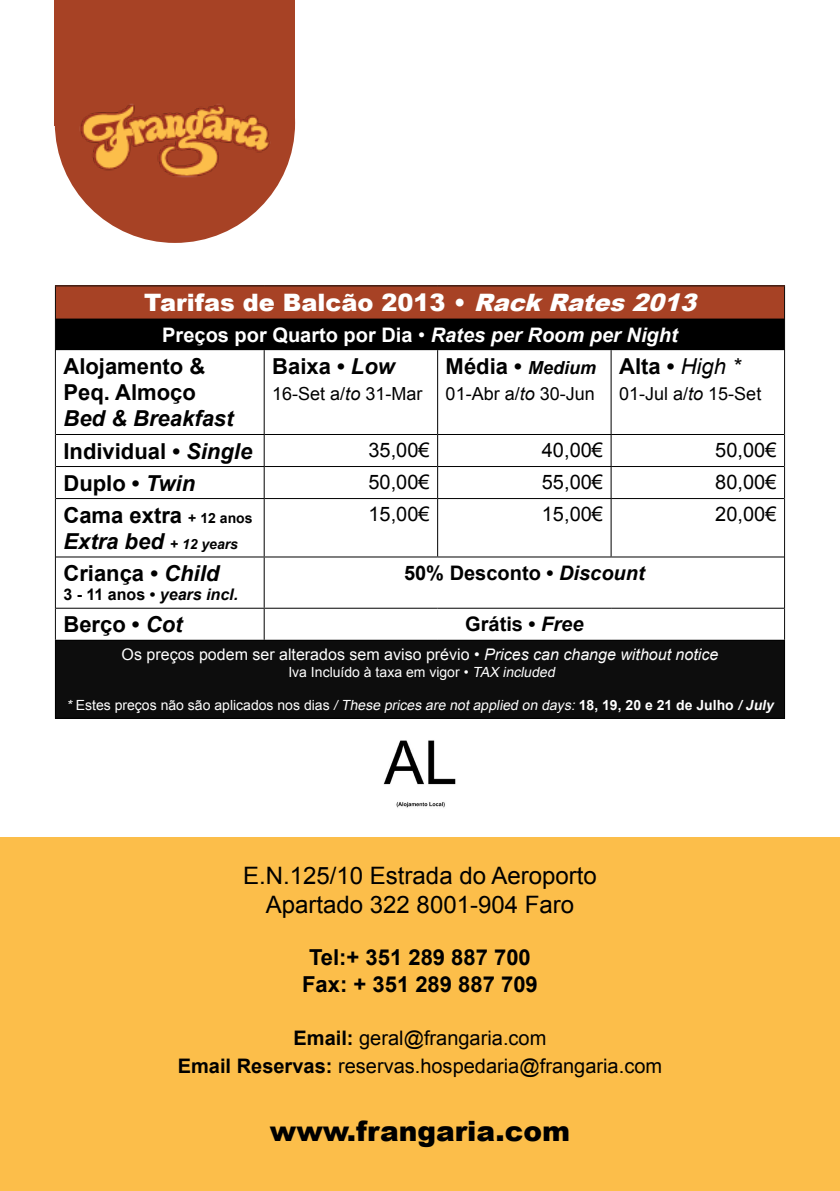
<style>
.page{position:relative;width:840px;height:1191px;background:#fff}
.page>*{position:absolute;margin:0;border:0;box-sizing:border-box;transform-origin:0 0}
.t1{font:900 28px "Arial";color:#000}
.t2{font:24px "Arial";color:#000}
.t3{font:900 24px "Arial";color:#fff}
.t4{font:700 22px/26.4px "Arial";color:#000}
.t5{font:italic 700 22px "Arial";color:#000}
.t6{font:20px "Arial";color:#000}
.t7{font:700 20px "Arial";color:#fff}
.t8{font:700 20px "Arial";color:#000}
.t9{font:18px "Arial";color:#000}
.t10{font:16px "Arial";color:#fff}
.t11{font:italic 700 16px "Arial";color:#000}
.t12{font:italic 14px "Arial";color:#fff}
.t13{font:14px "Arial";color:#fff}
.s1{font-style:italic}
.s2{font-weight:400}
.s3{font-style:italic;font-size:18px}
.s4{font-weight:400;font-style:italic}
.s5{font-size:14px}
.s6{font-style:normal}
.s7{font-weight:700;font-style:normal}
.s8{font-weight:700}
</style>
<div class="page">
<div style="left:0;top:837px;width:839px;height:354px;background:#fcbe4a"></div>
<div style="left:55px;top:286px;width:729px;height:33px;background:#a74225"></div>
<div style="left:55px;top:319px;width:729px;height:31px;background:#000"></div>
<div style="left:55px;top:640px;width:729px;height:78px;background:#0d0d0d"></div>
<hr style="left:55px;top:285px;width:209px;height:1px;background:#0d0d0d">
<hr style="left:55px;top:286px;width:1px;height:33px;background:#0d0d0d">
<hr style="left:264px;top:285px;width:173px;height:1px;background:#0d0d0d">
<hr style="left:437px;top:285px;width:173px;height:1px;background:#0d0d0d">
<hr style="left:610px;top:285px;width:174px;height:1px;background:#0d0d0d">
<hr style="left:783px;top:286px;width:1px;height:33px;background:#0d0d0d">
<hr style="left:55px;top:319px;width:1px;height:31px;background:#0d0d0d">
<hr style="left:783px;top:319px;width:1px;height:31px;background:#0d0d0d">
<hr style="left:55px;top:350px;width:1px;height:84px;background:#0d0d0d">
<hr style="left:783px;top:350px;width:1px;height:84px;background:#0d0d0d">
<hr style="left:55px;top:434px;width:1px;height:32px;background:#0d0d0d">
<hr style="left:783px;top:434px;width:1px;height:32px;background:#0d0d0d">
<hr style="left:55px;top:466px;width:1px;height:32px;background:#0d0d0d">
<hr style="left:783px;top:466px;width:1px;height:32px;background:#0d0d0d">
<hr style="left:55px;top:498px;width:1px;height:59px;background:#0d0d0d">
<hr style="left:783px;top:498px;width:1px;height:59px;background:#0d0d0d">
<hr style="left:55px;top:557px;width:1px;height:51px;background:#0d0d0d">
<hr style="left:783px;top:557px;width:1px;height:51px;background:#0d0d0d">
<hr style="left:55px;top:608px;width:1px;height:32px;background:#0d0d0d">
<hr style="left:783px;top:608px;width:1px;height:32px;background:#0d0d0d">
<hr style="left:56px;top:318px;width:208px;height:1px;background:#000">
<hr style="left:264px;top:318px;width:173px;height:1px;background:#000">
<hr style="left:437px;top:318px;width:173px;height:1px;background:#000">
<hr style="left:610px;top:318px;width:173px;height:1px;background:#000">
<hr style="left:263px;top:350px;width:1px;height:84px;background:#000">
<hr style="left:437px;top:350px;width:1px;height:84px;background:#000">
<hr style="left:610px;top:350px;width:1px;height:84px;background:#000">
<hr style="left:56px;top:434px;width:208px;height:1px;background:#000">
<hr style="left:264px;top:434px;width:173px;height:1px;background:#000">
<hr style="left:263px;top:435px;width:1px;height:31px;background:#000">
<hr style="left:437px;top:434px;width:173px;height:1px;background:#000">
<hr style="left:437px;top:435px;width:1px;height:31px;background:#000">
<hr style="left:610px;top:434px;width:173px;height:1px;background:#000">
<hr style="left:610px;top:435px;width:1px;height:31px;background:#000">
<hr style="left:56px;top:466px;width:208px;height:1px;background:#000">
<hr style="left:264px;top:466px;width:173px;height:1px;background:#000">
<hr style="left:263px;top:467px;width:1px;height:31px;background:#000">
<hr style="left:437px;top:466px;width:173px;height:1px;background:#000">
<hr style="left:437px;top:467px;width:1px;height:31px;background:#000">
<hr style="left:610px;top:466px;width:173px;height:1px;background:#000">
<hr style="left:610px;top:467px;width:1px;height:31px;background:#000">
<hr style="left:56px;top:498px;width:208px;height:1px;background:#000">
<hr style="left:264px;top:498px;width:173px;height:1px;background:#000">
<hr style="left:263px;top:499px;width:1px;height:57px;background:#000">
<hr style="left:437px;top:498px;width:173px;height:1px;background:#000">
<hr style="left:437px;top:499px;width:1px;height:57px;background:#000">
<hr style="left:610px;top:498px;width:173px;height:1px;background:#000">
<hr style="left:610px;top:499px;width:1px;height:57px;background:#000">
<hr style="left:56px;top:556px;width:208px;height:1px;background:#000">
<hr style="left:264px;top:556px;width:173px;height:1px;background:#000">
<hr style="left:263px;top:557px;width:1px;height:50px;background:#000">
<hr style="left:437px;top:556px;width:173px;height:1px;background:#000">
<hr style="left:610px;top:556px;width:173px;height:1px;background:#000">
<hr style="left:56px;top:607px;width:208px;height:1px;background:#000">
<hr style="left:264px;top:607px;width:173px;height:1px;background:#000">
<hr style="left:263px;top:609px;width:1px;height:31px;background:#000">
<hr style="left:437px;top:607px;width:173px;height:1px;background:#000">
<hr style="left:610px;top:607px;width:173px;height:1px;background:#000">
<hr style="left:55px;top:640px;width:209px;height:1px;background:#000">
<hr style="left:55px;top:641px;width:1px;height:77px;background:#000">
<hr style="left:264px;top:640px;width:173px;height:1px;background:#000">
<hr style="left:437px;top:640px;width:173px;height:1px;background:#000">
<hr style="left:610px;top:640px;width:174px;height:1px;background:#000">
<hr style="left:783px;top:641px;width:1px;height:77px;background:#000">
<hr style="left:55px;top:718px;width:209px;height:1px;background:#000">
<hr style="left:264px;top:718px;width:173px;height:1px;background:#000">
<hr style="left:437px;top:718px;width:173px;height:1px;background:#000">
<hr style="left:610px;top:718px;width:174px;height:1px;background:#000">
<img style="left:383px;top:740px;width:73px;height:68px">
<div style="left:55px;top:3px;width:240px;height:240px;background:#a74225;border-radius:50%"></div>
<div style="left:55px;top:0;width:240px;height:125px;background:#a74225"></div>
<img style="left:79px;top:104px;width:190px;height:73px">
<p class="t3" style="left:144px;top:285px;width:562px">Tarifas de Balcão 2013 • <span class="s1">RackRates2013</span></p>
<p class="t7" style="left:162px;top:321px;width:516px">Preços por Quarto por Dia <span class="s2">•</span> <span class="s1">Rates per Room per Night</span></p>
<p class="t4" style="left:63px;top:353px;width:143px">Alojamento &amp;<br>Peq. Almoço</p>
<p class="t5" style="left:63px;top:404px;width:171px">Bed &amp; Breakfast</p>
<p class="t4" style="left:445px;top:353px;width:152px">Média • <span class="s3">Medium</span></p>
<p class="t9" style="left:445px;top:382px;width:151px">01-Abr a/<span class="s1">to</span> 30-Jun</p>
<p class="t4" style="left:618px;top:353px;width:123px">Alta • <span class="s4">High *</span></p>
<p class="t9" style="left:618px;top:382px;width:144px">01-Jul a/<span class="s1">to</span> 15-Set</p>
<p class="t4" style="left:272px;top:353px;width:124px">Baixa • <span class="s1">Low</span></p>
<p class="t9" style="left:272px;top:382px;width:152px">16-Set a/<span class="s1">to</span> 31-Mar</p>
<p class="t4" style="left:63px;top:438px;width:190px">Individual • <span class="s1">Single</span></p>
<p class="t6" style="left:368px;top:437px;width:63px">35,00€</p>
<p class="t6" style="left:541px;top:437px;width:63px">40,00€</p>
<p class="t6" style="left:715px;top:437px;width:63px">50,00€</p>
<p class="t4" style="left:63px;top:470px;width:133px">Duplo • <span class="s1">Twin</span></p>
<p class="t6" style="left:368px;top:469px;width:63px">50,00€</p>
<p class="t6" style="left:541px;top:469px;width:63px">55,00€</p>
<p class="t6" style="left:715px;top:469px;width:63px">80,00€</p>
<p class="t4" style="left:63px;top:502px;width:190px">Cama extra <span class="s5">+ 12 anos</span></p>
<p class="t5" style="left:63px;top:526px;width:176px">Extra bed <span class="s5">+ 12 years</span></p>
<p class="t6" style="left:368px;top:501px;width:63px">15,00€</p>
<p class="t6" style="left:541px;top:501px;width:63px">15,00€</p>
<p class="t6" style="left:715px;top:501px;width:63px">20,00€</p>
<p class="t4" style="left:63px;top:561px;width:157px">Criança • <span class="s1">Child</span></p>
<p class="t11" style="left:63px;top:584px;width:176px"><span class="s6">3 - 11 anos •</span> years incl.</p>
<p class="t8" style="left:404px;top:559px;width:242px">50% Desconto • <span class="s1">Discount</span></p>
<p class="t4" style="left:63px;top:612px;width:120px">Berço • <span class="s1">Cot</span></p>
<p class="t8" style="left:465px;top:610px;width:120px">Grátis • <span class="s1">Free</span></p>
<p class="t10" style="left:121px;top:644px;width:598px">Os preços podem ser alterados sem aviso prévio • <span class="s1">Prices can change without notice</span></p>
<p class="t13" style="left:288px;top:662px;width:271px">Iva Incluído à taxa em vigor • <span class="s1">TAX included</span></p>
<p class="t12" style="left:66px;top:696px;width:711px">*<span class="s6">Estes preços não são aplicados nos dias</span> /These prices are notapplied on days:<span class="s7">18, 19, 20 e 21 de Julho</span> <span class="s8">/July</span></p>
<p class="t2" style="left:243px;top:859px;width:355px">E.N.125/10 Estrada do Aeroporto</p>
<p class="t2" style="left:265px;top:888px;width:310px">Apartado 322 8001-904 Faro</p>
<p class="t4" style="left:309px;top:945px;width:223px">Tel:+ 351 289 887 700</p>
<p class="t4" style="left:302px;top:971px;width:237px">Fax: + 351 289 887 709</p>
<p class="t6" style="left:293px;top:1024px;width:254px"><span class="s8">Email:</span> geral@frangaria.com</p>
<p class="t6" style="left:178px;top:1053px;width:485px"><span class="s8">Email Reservas:</span> reservas.hospedaria@frangaria.com</p>
<p class="t1" style="left:270px;top:1110px;width:301px">www.frangaria.com</p>
</div>
